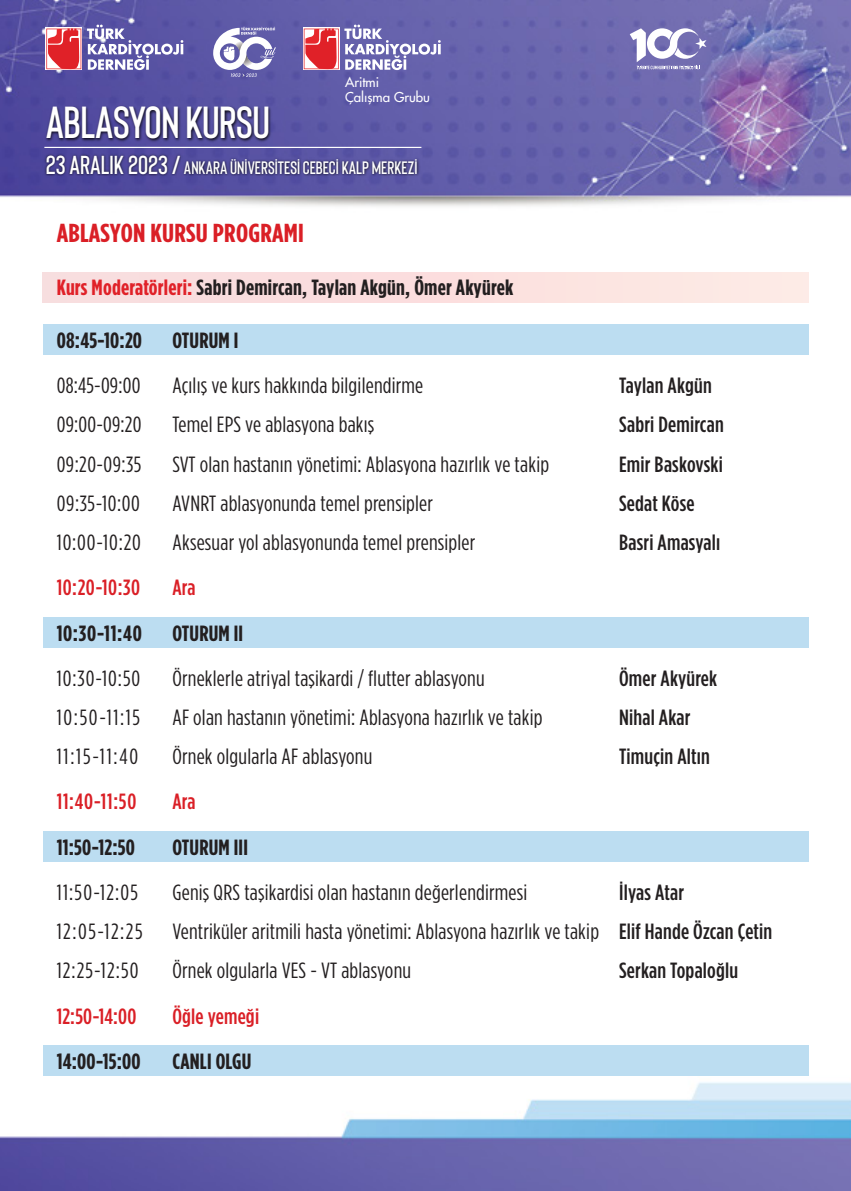
<style>
.page{position:relative;width:851px;height:1191px;background:#fff}
.page>*{position:absolute;margin:0;border:0;box-sizing:border-box;transform-origin:0 0}
.t1{font:600 44.8px "Bison";letter-spacing:-.01em;color:#fff}
.t2{font:700 26px "Gotham Condensed";letter-spacing:.01em;color:#da1f26;scale:1.11 1}
.t3{font:22px "Gotham Condensed";letter-spacing:.01em;color:#231f20;scale:1.05 1}
.t4{font:700 22px "Gotham Condensed";letter-spacing:.01em;color:#231f20;scale:1.05 1}
.t5{font:500 22px "Gotham Condensed";letter-spacing:.01em;color:#231f20;scale:1.05 1}
.t6{font:500 22px "Gotham Condensed";letter-spacing:.01em;color:#da1f26;scale:1.05 1}
.t7{font:600 18px "Bison";color:#fff}
.t8{font:13.2px/16px "Futura Normal Tr";color:#fff}
.s1{font-size:26px}
.s2{color:#e02128}
.s3{font-weight:500}
</style>
<div class="page">
<img style="left:0;top:0;width:850px;height:1191px">
<div style="left:43px;top:325px;width:765px;height:30px;background:#bcddf1"></div>
<div style="left:43px;top:272px;width:765px;height:30px;background:#fcdedf"></div>
<div style="left:43px;top:618px;width:765px;height:30px;background:#bcddf1"></div>
<div style="left:43px;top:831px;width:765px;height:30px;background:#bcddf1"></div>
<div style="left:43px;top:1045px;width:765px;height:30px;background:#bcddf1"></div>
<div style="left:46px;top:28px;width:36px;height:42px;background:#f7b9bb"></div>
<svg style="left:46px;top:28px;width:35px;height:42px"></svg>
<svg style="left:87px;top:25px;width:96px;height:45px"></svg>
<svg style="left:303px;top:28px;width:36px;height:42px"></svg>
<svg style="left:304px;top:28px;width:34px;height:42px"></svg>
<svg style="left:344px;top:25px;width:96px;height:45px"></svg>
<svg style="left:213px;top:27px;width:63px;height:50px"></svg>
<svg style="left:629px;top:28px;width:77px;height:41px"></svg>
<hr style="left:44px;top:147px;width:377px;height:1px;background:#fff">
<img style="left:43px;top:97px;width:238px;height:51px">
<img style="left:43px;top:148px;width:378px;height:35px">
<p class="t8" style="left:345px;top:74px;width:86px">Aritmi<br>Çalışma Grubu</p>
<h1 class="t1" style="left:46px;top:95px;width:226px">ABLASYON KURSU</h1>
<p class="t7" style="left:46px;top:156px;width:373px"><span class="s1">23 ARALIK 2023 /</span> ANKARA ÜNİVERSİTESİ CEBECİ KALP MERKEZİ</p>
<p class="t2" style="left:57px;top:217px;width:224px">ABLASYON KURSU PROGRAMI</p>
<p class="t4" style="left:57px;top:274px;width:436px"><span class="s2">Kurs Moderatörleri:</span> Sabri Demircan, Taylan Akgün, Ömer Akyürek</p>
<p class="t4" style="left:57px;top:327px;width:83px">08:45-10:20</p>
<p class="t4" style="left:172px;top:327px;width:64px">OTURUM I</p>
<p class="t3" style="left:57px;top:373px;width:81px">08:45-09:00</p>
<p class="t3" style="left:172px;top:373px;width:240px">Açılış ve kurs hakkında bilgilendirme</p>
<p class="t5" style="left:619px;top:373px;width:90px">Taylan Akgün</p>
<p class="t3" style="left:57px;top:412px;width:82px">09:00-09:20</p>
<p class="t3" style="left:172px;top:412px;width:194px">Temel EPS ve ablasyona bakış</p>
<p class="t5" style="left:619px;top:412px;width:101px">Sabri Demircan</p>
<p class="t3" style="left:57px;top:451px;width:82px">09:20-09:35</p>
<p class="t3" style="left:172px;top:451px;width:360px">SVT olan hastanın yönetimi: Ablasyona hazırlık ve takip</p>
<p class="t5" style="left:619px;top:451px;width:100px">Emir Baskovski</p>
<p class="t3" style="left:57px;top:490px;width:81px">09:35-10:00</p>
<p class="t3" style="left:172px;top:490px;width:249px">AVNRT ablasyonunda temel prensipler</p>
<p class="t5" style="left:619px;top:490px;width:73px">Sedat Köse</p>
<p class="t3" style="left:57px;top:530px;width:82px">10:00-10:20</p>
<p class="t3" style="left:172px;top:530px;width:290px">Aksesuar yol ablasyonunda temel prensipler</p>
<p class="t5" style="left:619px;top:529px;width:98px">Basri Amasyalı</p>
<p class="t6" style="left:57px;top:575px;width:81px">10:20-10:30</p>
<p class="t6" style="left:172px;top:575px;width:24px">Ara</p>
<p class="t4" style="left:57px;top:620px;width:83px">10:30-11:40</p>
<p class="t4" style="left:172px;top:620px;width:69px">OTURUM II</p>
<p class="t3" style="left:57px;top:665px;width:81px">10:30-10:50</p>
<p class="t3" style="left:172px;top:665px;width:299px">Örneklerle atriyal taşikardi / flutter ablasyonu</p>
<p class="t5" style="left:619px;top:665px;width:95px">Ömer Akyürek</p>
<p class="t3" style="left:57px;top:705px;width:81px">10:50-11:15</p>
<p class="t3" style="left:172px;top:705px;width:354px">AF olan hastanın yönetimi: Ablasyona hazırlık ve takip</p>
<p class="t5" style="left:619px;top:704px;width:69px">Nihal Akar</p>
<p class="t3" style="left:57px;top:744px;width:79px">11:15-11:40</p>
<p class="t3" style="left:172px;top:744px;width:192px">Örnek olgularla AF ablasyonu</p>
<p class="t5" style="left:619px;top:744px;width:88px">Timuçin Altın</p>
<p class="t6" style="left:57px;top:789px;width:77px">11:40-11:50</p>
<p class="t6" style="left:172px;top:789px;width:24px">Ara</p>
<p class="t4" style="left:57px;top:834px;width:76px">11:50-12:50</p>
<p class="t4" style="left:172px;top:834px;width:73px">OTURUM III</p>
<p class="t3" style="left:57px;top:879px;width:79px">11:50-12:05</p>
<p class="t3" style="left:172px;top:879px;width:339px">Geniş QRS taşikardisi olan hastanın değerlendirmesi</p>
<p class="t5" style="left:619px;top:879px;width:63px">İlyas Atar</p>
<p class="t3" style="left:57px;top:919px;width:83px">12:05-12:25</p>
<p class="t3" style="left:172px;top:919px;width:572px">Ventriküler aritmili hasta yönetimi: Ablasyona hazırlık ve takip <span class="s3">Elif Hande Özcan Çetin</span></p>
<p class="t3" style="left:57px;top:958px;width:79px">12:25-12:50</p>
<p class="t3" style="left:172px;top:958px;width:229px">Örnek olgularla VES - VT ablasyonu</p>
<p class="t5" style="left:619px;top:958px;width:115px">Serkan Topaloğlu</p>
<p class="t6" style="left:57px;top:1003px;width:77px">12:50-14:00</p>
<p class="t6" style="left:172px;top:1003px;width:84px">Öğle yemeği</p>
<p class="t4" style="left:57px;top:1048px;width:81px">14:00-15:00</p>
<p class="t4" style="left:172px;top:1048px;width:77px">CANLI OLGU</p>
</div>
